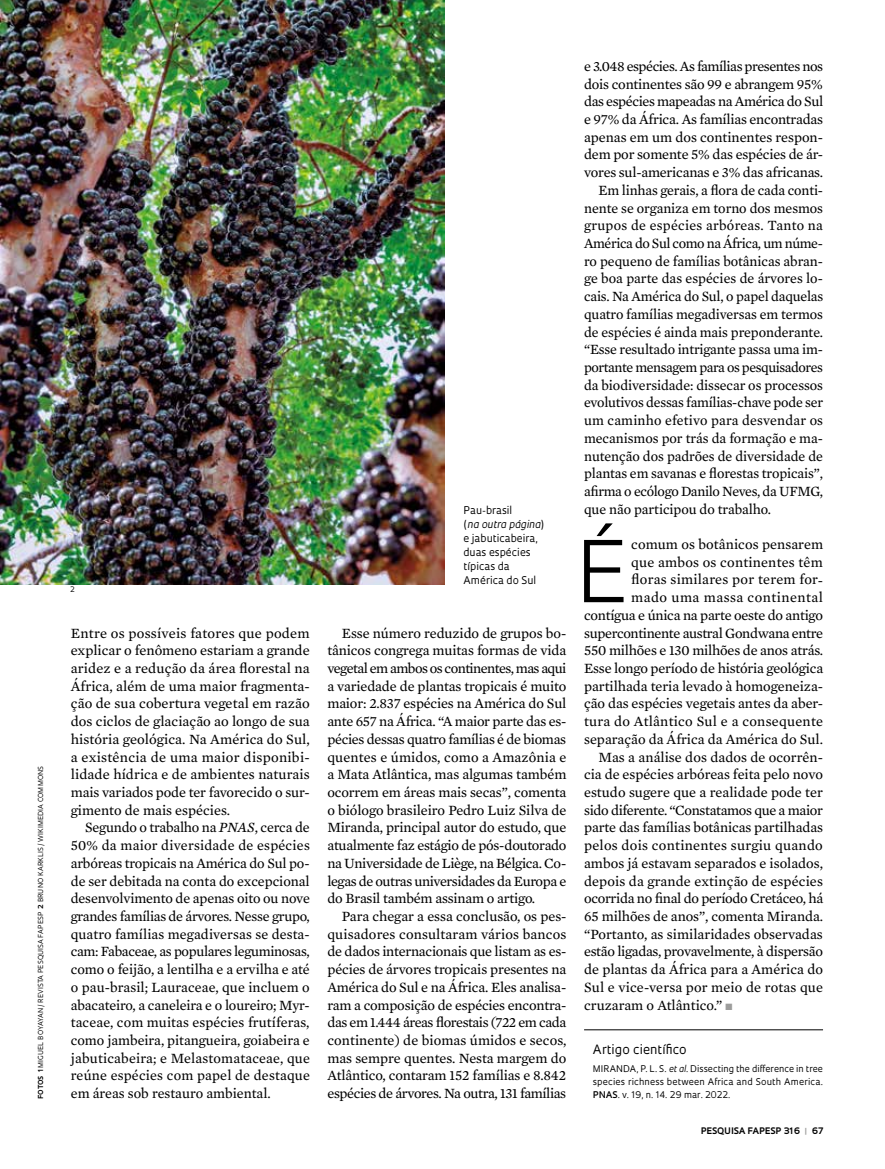
<style>
.page{position:relative;width:885px;height:1169px;background:#fff}
.page>*{position:absolute;margin:0;border:0;box-sizing:border-box;transform-origin:0 0}
.t1{font:300 87.9px "Avenir";color:#000}
.t2{font:14.4px/17.7px "Mercury Text G2";letter-spacing:-.005em;color:#000;text-align:justify}
.t3{font:14.4px "Mercury Text G2";letter-spacing:-.025em;color:#000}
.t4{font:14.4px "Mercury Text G2";letter-spacing:-.03em;color:#000}
.t5{font:14.4px "Mercury Text G2";letter-spacing:.02em;color:#000}
.t6{font:14.4px "Mercury Text G2";letter-spacing:.015em;color:#000}
.t7{font:14.4px "Mercury Text G2";letter-spacing:-.035em;color:#000}
.t8{font:14.4px "Mercury Text G2";letter-spacing:.03em;color:#000}
.t9{font:12.6px "Oculum";color:#000}
.t10{font:10.35px/14.1px "Oculum";color:#000}
.t11{font:9px/13.4px "Oculum";letter-spacing:.01em;color:#000;text-align:justify}
.t12{font:700 8.7px "Oculum";letter-spacing:.015em;color:#000}
.t13{font:7.35px "Oculum";color:#000}
.t14{font:6.75px "Oculum";letter-spacing:.015em;color:#000}
.s1{font-weight:700}
.s2{font-style:italic}
.s3{color:#9d9d9c}
.s4{font-weight:600}
</style>
<div class="page">
<hr style="left:584px;top:1029px;width:239px;height:1px;background:#000">
<img style="left:0;top:0;width:444px;height:584px">
<p class="t14" style="left:36px;top:1098px;width:334px;rotate:-90deg"><span class="s1">FOTOS 1</span> MIGUEL BOYAYAN/REVISTA PESQUISA FAPESP <span class="s1">2</span> BRUNO KARKLIS /WIKIMEDIA COMMONS</p>
<p class="t13" style="left:70px;top:584px;width:6px">2</p>
<p class="t2" style="left:71px;top:623px;width:241px">Entre os possíveis fatores que podem explicar o fenômeno estariam a grande aridez e a redução da área florestal na África, além de uma maior fragmenta&shy;ção de sua cobertura vegetal em razão dos ciclos de glaciação ao longo de sua história geológica. Na América do Sul, a existência de uma maior disponibi&shy;lidade hídrica e de ambientes naturais mais variados pode ter favorecido o sur&shy;gimento de mais espécies.</p>
<p class="t2" style="left:71px;top:818px;width:241px;text-indent:14px">Segundo o trabalho na <span class="s2">PNAS</span>, cerca de 50% da maior diversidade de espécies arbóreas tropicais na América do Sul po&shy;de ser debitada na conta do excepcional desenvolvimento de apenas oito ou nove grandes famílias de árvores. Nesse grupo, quatro famílias megadiversas se desta&shy;cam: Fabaceae, as populares leguminosas, como o feijão, a lentilha e a ervilha e até o pau-brasil; Lauraceae, que incluem o abacateiro, a caneleira e o loureiro; Myr&shy;taceae, com muitas espécies frutíferas, como jambeira, pitangueira, goiabeira e jabuticabeira; e Melastomataceae, que reúne espécies com papel de destaque em áreas sob restauro ambiental.</p>
<p class="t10" style="left:463px;top:502px;width:83px">Pau-brasil<br>(<span class="s2">na outra página</span>) e jabuticabeira, duas espécies típicas da<br>América do Sul</p>
<p class="t2" style="left:327px;top:623px;width:241px;text-indent:14px">Esse número reduzido de grupos bo&shy;tânicos congrega muitas formas de vida vegetal em ambos os continentes, mas aqui a variedade de plantas tropicais é muito maior: 2.837 espécies na América do Sul ante 657 na África. “A maior parte das es&shy;pécies dessas quatro famílias é de biomas quentes e úmidos, como a Amazônia e a Mata Atlântica, mas algumas também ocorrem em áreas mais secas”, comenta o biólogo brasileiro Pedro Luiz Silva de Miranda, principal autor do estudo, que atualmente faz estágio de pós-doutorado na Universidade de Liège, na Bélgica. Co&shy;legas de outras universidades da Europa e do Brasil também assinam o artigo.</p>
<p class="t2" style="left:327px;top:906px;width:241px;text-indent:14px">Para chegar a essa conclusão, os pes&shy;quisadores consultaram vários bancos de dados internacionais que listam as es&shy;pécies de árvores tropicais presentes na América do Sul e na África. Eles analisa&shy;ram a composição de espécies encontra&shy;das em 1.444 áreas florestais (722 em cada continente) de biomas úmidos e secos, mas sempre quentes. Nesta margem do Atlântico, contaram 152 famílias e 8.842 espécies de árvores. Na outra, 131 famílias</p>
<p class="t7" style="left:584px;top:56px;width:241px">e 3.048 espécies. As famílias presentes nos</p>
<p class="t2" style="left:584px;top:74px;width:240px">dois continentes são 99 e abrangem 95%</p>
<p class="t4" style="left:584px;top:91px;width:241px">das espécies mapeadas na América do Sul</p>
<p class="t2" style="left:584px;top:110px;width:240px">e 97% da África. As famílias encontradas</p>
<p class="t2" style="left:584px;top:127px;width:240px">apenas em um dos continentes respon-</p>
<p class="t2" style="left:584px;top:145px;width:240px">dem por somente 5% das espécies de ár-</p>
<p class="t2" style="left:584px;top:163px;width:241px">vores sul-americanas e 3% das africanas.</p>
<p class="t2" style="left:598px;top:180px;width:226px">Em linhas gerais, a flora de cada conti-</p>
<p class="t2" style="left:584px;top:198px;width:240px">nente se organiza em torno dos mesmos</p>
<p class="t5" style="left:584px;top:215px;width:240px">grupos de espécies arbóreas. Tanto na</p>
<p class="t4" style="left:584px;top:233px;width:240px">América do Sul como na África, um núme-</p>
<p class="t2" style="left:584px;top:251px;width:240px">ro pequeno de famílias botânicas abran-</p>
<p class="t2" style="left:584px;top:269px;width:240px">ge boa parte das espécies de árvores lo-</p>
<p class="t2" style="left:584px;top:287px;width:241px">cais. Na América do Sul, o papel daquelas</p>
<p class="t2" style="left:584px;top:304px;width:240px">quatro famílias megadiversas em termos</p>
<p class="t2" style="left:584px;top:322px;width:240px">de espécies é ainda mais preponderante.</p>
<p class="t2" style="left:584px;top:340px;width:240px">“Esse resultado intrigante passa uma im-</p>
<p class="t4" style="left:584px;top:357px;width:240px">portante mensagem para os pesquisadores</p>
<p class="t2" style="left:584px;top:375px;width:240px">da biodiversidade: dissecar os processos</p>
<p class="t2" style="left:584px;top:393px;width:241px">evolutivos dessas famílias-chave pode ser</p>
<p class="t2" style="left:584px;top:411px;width:240px">um caminho efetivo para desvendar os</p>
<p class="t2" style="left:584px;top:428px;width:240px">mecanismos por trás da formação e ma-</p>
<p class="t2" style="left:584px;top:446px;width:240px">nutenção dos padrões de diversidade de</p>
<p class="t2" style="left:584px;top:464px;width:240px">plantas em savanas e florestas tropicais”,</p>
<p class="t3" style="left:584px;top:481px;width:241px">afirma o ecólogo Danilo Neves, da UFMG,</p>
<p class="t2" style="left:584px;top:499px;width:188px">que não participou do trabalho.</p>
<h1 class="t1" style="left:576px;top:520px;width:54px">É</h1>
<p class="t2" style="left:631px;top:534px;width:193px">comum os botânicos pensarem</p>
<p class="t6" style="left:631px;top:551px;width:193px">que ambos os continentes têm</p>
<p class="t6" style="left:631px;top:569px;width:193px">floras similares por terem for-</p>
<p class="t8" style="left:631px;top:587px;width:193px">mado uma massa continental</p>
<p class="t2" style="left:584px;top:605px;width:240px">contígua e única na parte oeste do antigo</p>
<p class="t3" style="left:584px;top:622px;width:241px">supercontinente austral Gondwana entre</p>
<p class="t2" style="left:584px;top:641px;width:241px">550 milhões e 130 milhões de anos atrás.</p>
<p class="t2" style="left:584px;top:658px;width:241px">Esse longo período de história geológica</p>
<p class="t2" style="left:584px;top:676px;width:240px">partilhada teria levado à homogeneiza-</p>
<p class="t2" style="left:584px;top:694px;width:240px">ção das espécies vegetais antes da aber-</p>
<p class="t5" style="left:584px;top:711px;width:241px">tura do Atlântico Sul e a consequente</p>
<p class="t2" style="left:584px;top:729px;width:240px">separação da África da América do Sul.</p>
<p class="t2" style="left:598px;top:747px;width:226px">Mas a análise dos dados de ocorrên-</p>
<p class="t2" style="left:584px;top:765px;width:240px">cia de espécies arbóreas feita pelo novo</p>
<p class="t2" style="left:584px;top:782px;width:240px">estudo sugere que a realidade pode ter</p>
<p class="t3" style="left:584px;top:799px;width:240px">sido diferente. “Constatamos que a maior</p>
<p class="t2" style="left:584px;top:818px;width:240px">parte das famílias botânicas partilhadas</p>
<p class="t5" style="left:584px;top:835px;width:240px">pelos dois continentes surgiu quando</p>
<p class="t2" style="left:584px;top:853px;width:240px">ambos já estavam separados e isolados,</p>
<p class="t2" style="left:584px;top:871px;width:240px">depois da grande extinção de espécies</p>
<p class="t2" style="left:584px;top:888px;width:241px">ocorrida no final do período Cretáceo, há</p>
<p class="t2" style="left:584px;top:906px;width:241px">65 milhões de anos”, comenta Miranda.</p>
<p class="t2" style="left:584px;top:924px;width:240px">“Portanto, as similaridades observadas</p>
<p class="t2" style="left:584px;top:942px;width:240px">estão ligadas, provavelmente, à dispersão</p>
<p class="t2" style="left:584px;top:959px;width:240px">de plantas da África para a América do</p>
<p class="t2" style="left:584px;top:977px;width:240px">Sul e vice-versa por meio de rotas que</p>
<p class="t2" style="left:584px;top:995px;width:150px">cruzaram o Atlântico.” <span class="s3">■</span></p>
<p class="t9" style="left:593px;top:1041px;width:95px">Artigo científico</p>
<p class="t11" style="left:593px;top:1061px;width:232px">MIRANDA, P. L. S. <span class="s2">et al</span>. Dissecting the difference in tree species richness between Africa and South America.<br><span class="s4">PNAS</span>. v. 19, n. 14. 29 mar. 2022.</p>
<p class="t12" style="left:701px;top:1124px;width:124px">PESQUISA FAPESP 316 <span class="s3">|</span> 67</p>
</div>
